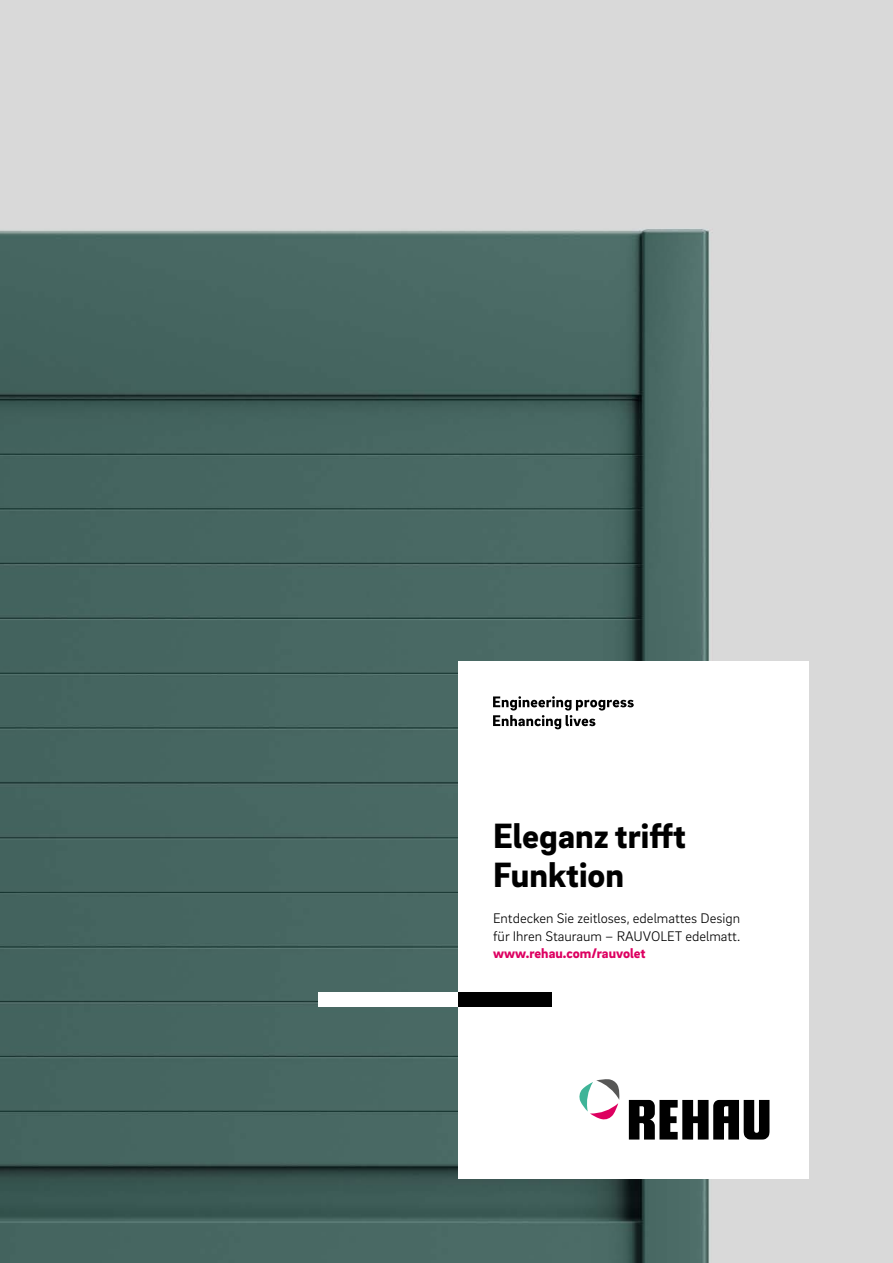
<style>
.page{position:relative;width:893px;height:1263px;background:#fff}
.page>*{position:absolute;margin:0;border:0;box-sizing:border-box;transform-origin:0 0}
.FB__Headline_-_24pt{font:900 36px/39.6px "Brix Sans";color:#000}
.FB__Body_text_-_9_5p{font:300 14.25px/17.1px "Brix Sans";color:#000}
.FB__Body_text_-_9_5p-2{font:900 14.25px "Brix Sans";color:#dd0061}
</style>
<div class="page">
<img style="left:0;top:0;width:893px;height:1263px">
<div style="left:458px;top:661px;width:351px;height:518px;background:#fff"></div>
<svg style="left:493px;top:696px;width:141px;height:33px"></svg>
<div style="left:318px;top:992px;width:140px;height:14px;background:#fff"></div>
<div style="left:458px;top:992px;width:93px;height:14px;background:#000"></div>
<svg style="left:579px;top:1079px;width:41px;height:41px"></svg>
<svg style="left:629px;top:1100px;width:140px;height:39px"></svg>
<p class="FB__Headline_-_24pt" style="left:493px;top:814px;width:195px">Eleganz trifft<br>Funktion</p>
<p class="FB__Body_text_-_9_5p" style="left:493px;top:909px;width:249px">Entdecken Sie zeitloses, edelmattes Design für Ihren Stauraum – RAUVOLET edelmatt.</p>
<p class="FB__Body_text_-_9_5p-2" style="left:493px;top:943px;width:154px">www.rehau.com/rauvolet</p>
</div>
